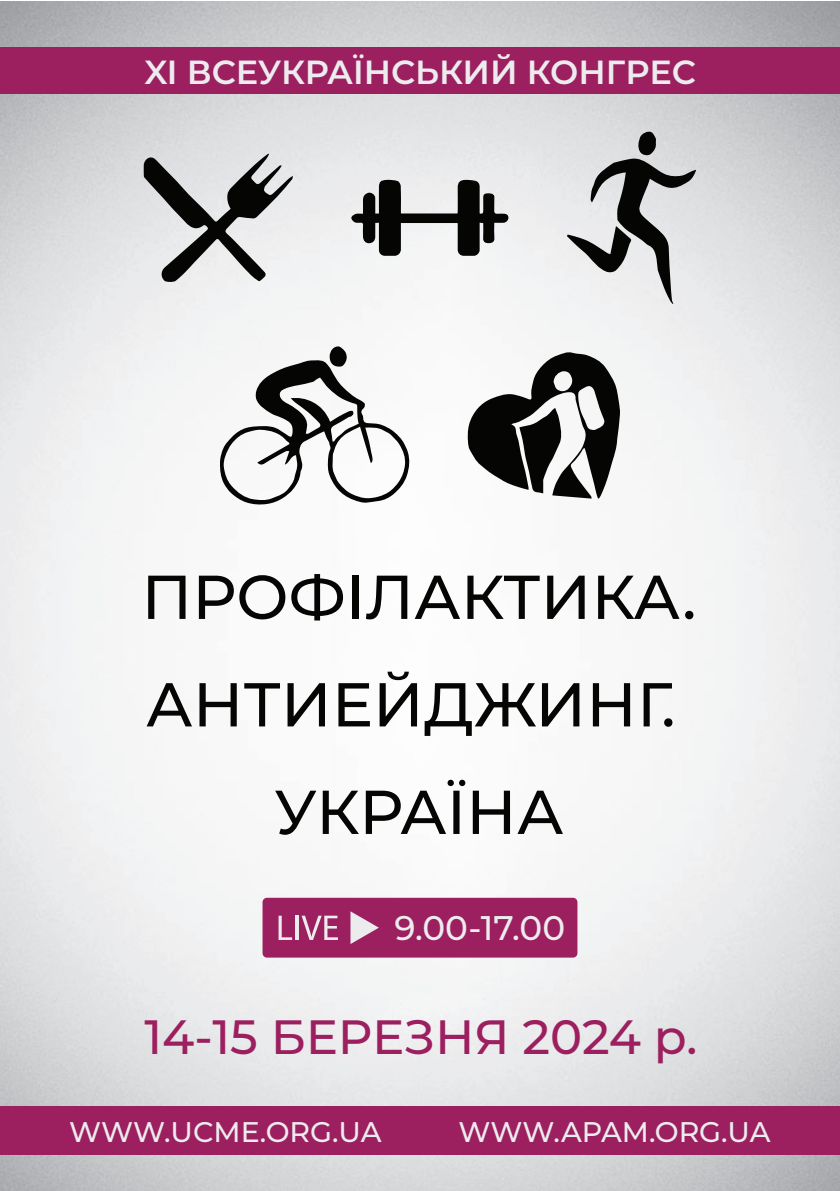
<style>
.page{position:relative;width:840px;height:1191px;background:#fff}
.page>*{position:absolute;margin:0;border:0;box-sizing:border-box;transform-origin:0 0}
.t1{font:500 61.8px/107.4px "Montserrat";color:#050504;text-align:center}
.t2{font:500 48px "Montserrat";color:#9c1f5f}
.t3{font:500 34.2px "Montserrat";color:#ececee}
.t4{font:600 33.4px "Montserrat";color:#ececee}
.t5{font:500 28.4px "Montserrat";color:#ececee}
</style>
<div class="page">
<img style="left:0;top:2px;width:839px;height:1189px">
<svg style="left:144px;top:154px;width:148px;height:128px;background:#a4a5a6"></svg>
<svg style="left:350px;top:180px;width:158px;height:76px"></svg>
<svg style="left:566px;top:130px;width:129px;height:174px;background:#b2b2b3"></svg>
<svg style="left:220px;top:346px;width:190px;height:159px"></svg>
<svg style="left:467px;top:351px;width:153px;height:147px"></svg>
<div style="left:0;top:1106px;width:839px;height:49px;background:#9c1f5f"></div>
<div style="left:0;top:47px;width:839px;height:46px;background:#9c1f5f"></div>
<div style="left:262px;top:897px;width:315px;height:60px;background:#9c1f5f;border-radius:4px"></div>
<svg style="left:350px;top:911px;width:28px;height:33px"></svg>
<svg style="left:278px;top:915px;width:14px;height:25px"></svg>
<hr style="left:295px;top:915px;width:3px;height:25px;background:#ececee">
<svg style="left:301px;top:915px;width:37px;height:25px"></svg>
<p class="t4" style="left:144px;top:48px;width:552px">XI ВСЕУКРАЇНСЬКИЙ КОНГРЕС</p>
<p class="t1" style="left:141px;top:541px;width:556px">ПРОФІЛАКТИКА.<br>АНТИЕЙДЖИНГ.<br>УКРАЇНА</p>
<p class="t3" style="left:394px;top:903px;width:172px">9.00-17.00</p>
<p class="t2" style="left:144px;top:1003px;width:554px">14-15 БЕРЕЗНЯ 2024 р.</p>
<p class="t5" style="left:69px;top:1111px;width:314px">WWW.UCME.ORG.UA</p>
<p class="t5" style="left:458px;top:1111px;width:313px">WWW.APAM.ORG.UA</p>
</div>
